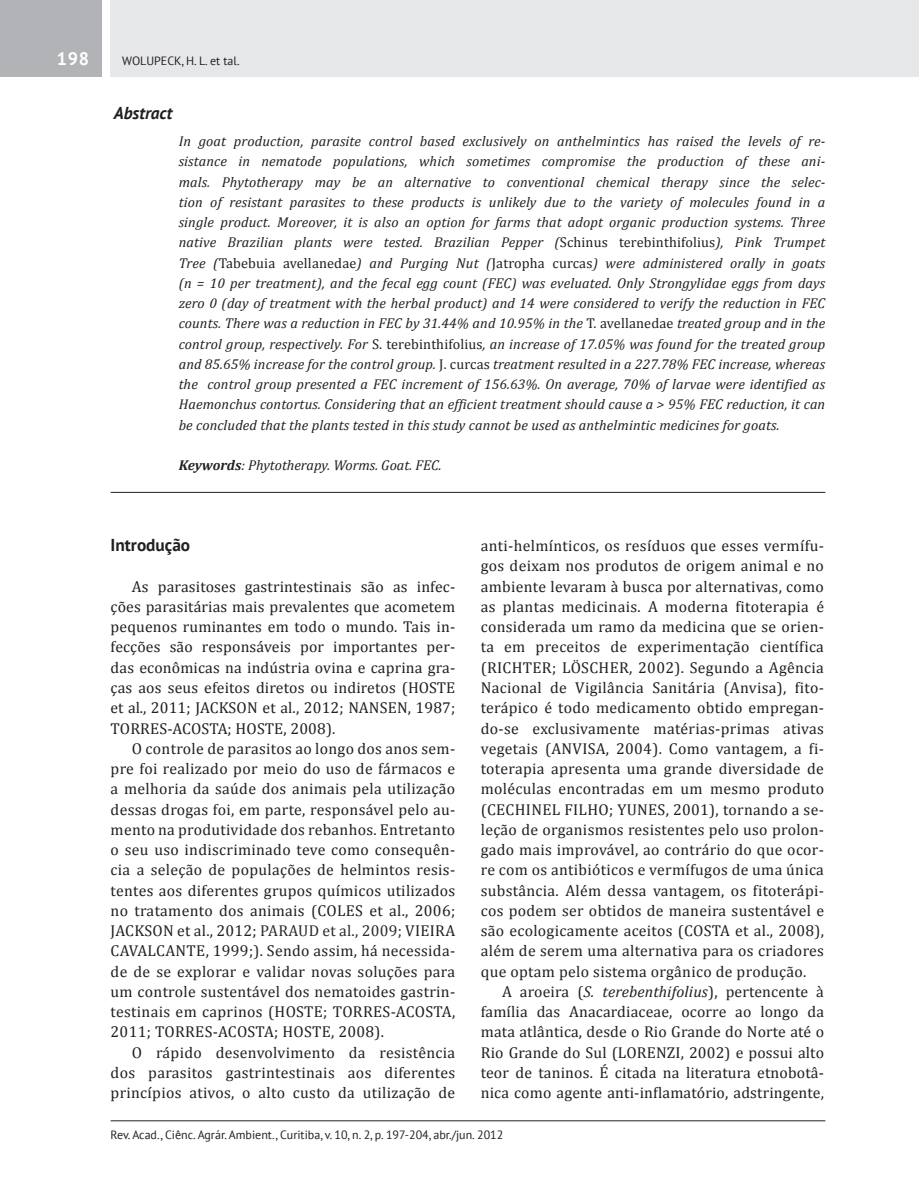
<style>
.page{position:relative;width:919px;height:1191px;background:#fff}
.page>*{position:absolute;margin:0;border:0;box-sizing:border-box;transform-origin:0 0}
.Número_de_páginas{font:700 18px "PT Sans";color:#fff}
.Título_1{font:700 17.25px "PT Sans";color:#231f20}
.Entre_Parágrafos{font:italic 700 17.25px "PT Sans";color:#231f20}
.Corpo_de_texto{font:15.75px/20.2px "Cambria";letter-spacing:.01em;color:#231f20;text-align:justify}
.Texto_-_Resumo{font:italic 14.25px/20.2px "Cambria";letter-spacing:.01em;color:#231f20;text-align:justify}
.Keywords_EN{font:italic 14.25px "Cambria";color:#231f20}
.Rodapé{font:12px "PT Sans";color:#231f20}
.Cabeçalho{font:12px "PT Sans";color:#231f20}
.s1{font-family:"Cambria";font-weight:400;font-style:normal;font-size:9px;color:#fff}
.s2{font-style:normal}
.s3{font-weight:700}
.s4{color:#292b2d}
.s5{font-style:italic}
</style>
<div class="page">
<div style="left:111px;top:0;width:807px;height:77px;background:#e6e7e9"></div>
<div style="left:0;top:0;width:102px;height:77px;background:#b2b3b7"></div>
<hr style="left:111px;top:1120px;width:714px;height:1px;background:#231f20">
<hr style="left:111px;top:492px;width:714px;height:1px;background:#231f20">
<p class="Número_de_páginas" style="left:57px;top:47px;width:34px">198</p>
<p class="Cabeçalho" style="left:122px;top:53px;width:119px">WOLUPECK, H. L. et tal.</p>
<p class="Entre_Parágrafos" style="left:111px;top:102px;width:63px"><span class="s1">[</span>Abstract</p>
<p class="Texto_-_Resumo" style="left:179px;top:131px;width:648px">In goat production, parasite control based exclusively on anthelmintics has raised the levels of re&shy;sistance in nematode populations, which sometimes compromise the production of these ani&shy;mals. Phytotherapy may be an alternative to conventional chemical therapy since the selec&shy;tion of resistant parasites to these products is unlikely due to the variety of molecules found in a single product. Moreover, it is also an option for farms that adopt organic production systems. Three native Brazilian plants were tested. Brazilian Pepper (<span class="s2">Schinus terebinthifolius</span>), Pink Trumpet Tree (<span class="s2">Tabebuia avellanedae</span>) and Purging Nut (<span class="s2">Jatropha curcas</span>) were administered orally in goats (n = 10 per treatment), and the fecal egg count (FEC) was eveluated. Only Strongylidae eggs from days zero 0 (day of treatment with the herbal product) and 14 were considered to verify the reduction in FEC counts. There was a reduction in FEC by 31.44% and 10.95% in the <span class="s2">T. avellanedae</span> treated group and in the control group, respectively. For <span class="s2">S. terebinthifolius</span>, an increase of 17.05% was found for the treated group and 85.65% increase for the control group. <span class="s2">J. curcas</span> treatment resulted in a 227.78% FEC increase, whereas the control group presented a FEC increment of 156.63%. On average, 70% of larvae were identified as Haemonchus contortus. Considering that an efficient treatment should cause a &gt; 95% FEC reduction, it can be concluded that the plants tested in this study cannot be used as anthelmintic medicines for goats.</p>
<p class="Keywords_EN" style="left:179px;top:456px;width:264px"><span class="s3">Keywords</span>: Phytotherapy. Worms. Goat. FEC.</p>
<p class="Título_1" style="left:111px;top:533px;width:81px">Introdução</p>
<p class="Corpo_de_texto" style="left:111px;top:576px;width:346px;text-indent:21px">As parasitoses gastrintestinais são as infec&shy;ções parasitárias mais prevalentes que acometem pequenos ruminantes em todo o mundo. Tais in&shy;fecções são responsáveis por importantes per&shy;das econômicas na indústria ovina e caprina gra&shy;ças aos seus efeitos diretos ou indiretos (HOSTE et al., 2011; JACKSON et al., 2012; NANSEN, 1987; TORRES-ACOSTA; HOSTE, 2008).</p>
<p class="Corpo_de_texto" style="left:111px;top:738px;width:346px;text-indent:21px">O controle de parasitos ao longo dos anos sem&shy;pre foi realizado por meio do uso de fármacos e a melhoria da saúde dos animais pela utilização dessas drogas foi, em parte, responsável pelo au&shy;mento na produtividade dos rebanhos. Entretanto o seu uso indiscriminado teve como consequên&shy;cia a seleção de populações de helmintos resis&shy;tentes aos diferentes grupos químicos utilizados no tratamento dos animais (COLES et al., 2006; JACKSON et al., 2012; <span class="s4">PARAUD et al., 2009;</span> VIEIRA CAVALCANTE, 1999;). Sendo assim, há necessida&shy;de de se explorar e validar novas soluções para um controle sustentável dos nematoides gastrin&shy;testinais em caprinos (HOSTE; TORRES-ACOSTA, 2011; TORRES-ACOSTA; HOSTE, 2008).</p>
<p class="Corpo_de_texto" style="left:111px;top:1042px;width:346px;text-indent:21px">O rápido desenvolvimento da resistência dos parasitos gastrintestinais aos diferentes princípios ativos, o alto custo da utilização de</p>
<p class="Corpo_de_texto" style="left:480px;top:535px;width:345px">anti-helmínticos, os resíduos que esses vermífu&shy;gos deixam nos produtos de origem animal e no ambiente levaram à busca por alternativas, como as plantas medicinais. A moderna fitoterapia é considerada um ramo da medicina que se orien&shy;ta em preceitos de experimentação científica (RICHTER; LÖSCHER, 2002). Segundo a Agência Nacional de Vigilância Sanitária (Anvisa), fito&shy;terápico é todo medicamento obtido empregan&shy;do-se exclusivamente matérias-primas ativas vegetais (ANVISA, 2004). Como vantagem, a fi&shy;toterapia apresenta uma grande diversidade de moléculas encontradas em um mesmo produto (CECHINEL FILHO; YUNES, 2001), tornando a se&shy;leção de organismos resistentes pelo uso prolon&shy;gado mais improvável, ao contrário do que ocor&shy;re com os antibióticos e vermífugos de uma única substância. Além dessa vantagem, os fitoterápi&shy;cos podem ser obtidos de maneira sustentável e são ecologicamente aceitos (COSTA et al., 2008), além de serem uma alternativa para os criadores que optam pelo sistema orgânico de produção.</p>
<p class="Corpo_de_texto" style="left:480px;top:981px;width:345px;text-indent:21px">A aroeira (<span class="s5">S. terebenthifolius</span>), pertencente à família das Anacardiaceae, ocorre ao longo da mata atlântica, desde o Rio Grande do Norte até o Rio Grande do Sul (LORENZI, 2002) e possui alto teor de taninos. É citada na literatura etnobotâ&shy;nica como agente anti-inflamatório, adstringente,</p>
<p class="Rodapé" style="left:111px;top:1126px;width:394px">Rev. Acad., Ciênc. Agrár. Ambient., Curitiba, v. 10, n. 2, p. 197-204, abr./jun. 2012</p>
</div>
